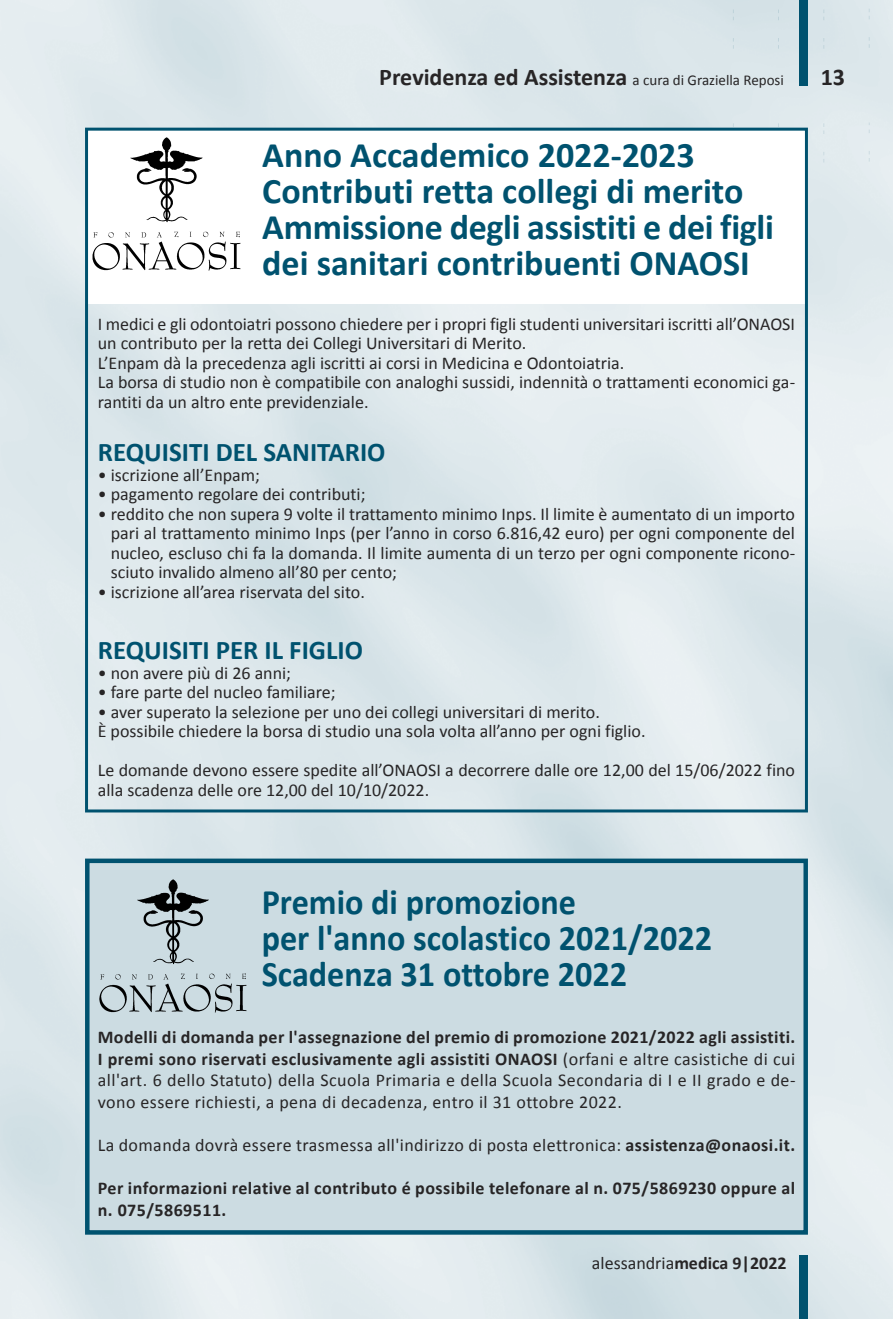
<style>
.page{position:relative;width:893px;height:1319px;background:#fff}
.page>*{position:absolute;margin:0;border:0;box-sizing:border-box;transform-origin:0 0}
.t1{font:700 36px/36px "Calibri";color:#00526f}
.t2{font:700 36px/36px "Calibri";color:#00526f;scale:.95 1}
.t3{font:700 27px "Calibri";color:#00526f}
.t4{font:700 24px "Calibri";color:#272526}
.t5{font:18px/19.5px "Calibri";color:#272526}
.t6{font:700 18px/21.6px "Calibri";letter-spacing:.025em;color:#272526}
.t7{font:18px "Calibri";letter-spacing:.025em;color:#272526}
.t8{font:700 18px "Calibri";color:#272526}
.s1{font-weight:400;font-size:15px}
.s2{font-weight:700}
.s3{font-weight:400}
</style>
<div class="page">
<img style="left:0;top:0;width:893px;height:1318px">
<div style="left:799px;top:1254px;width:9px;height:64px;background:#00526f"></div>
<div style="left:800px;top:0;width:8px;height:85px;background:#00526f"></div>
<div style="left:85px;top:128px;width:723px;height:175px;background:#fff"></div>
<div style="left:85px;top:128px;width:723px;height:684px;border:3px solid #00526f"></div>
<img style="left:92px;top:137px;width:149px;height:134px">
<div style="left:90px;top:863px;width:713px;height:366px;background:#ccdce2"></div>
<div style="left:85px;top:858px;width:723px;height:376px;border:4px solid #00526f"></div>
<img style="left:99px;top:879px;width:148px;height:134px">
<h3 class="t4" style="left:379px;top:62px;width:406px">Previdenza ed Assistenza <span class="s1">a cura di Graziella Reposi</span></h3>
<h3 class="t4" style="left:821px;top:62px;width:26px">13</h3>
<h1 class="t1" style="left:262px;top:137px;width:513px">Anno Accademico 2022‐2023<br>Contributi retta collegi di merito Ammissione degli assistiti e dei figli dei sanitari contribuenti ONAOSI</h1>
<p class="t5" style="left:98px;top:313px;width:699px">I medici e gli odontoiatri possono chiedere per i propri figli studenti universitari iscritti all’ONAOSI un contributo per la retta dei Collegi Universitari di Merito.<br>L’Enpam dà la precedenza agli iscritti ai corsi in Medicina e Odontoiatria.<br>La borsa di studio non è compatibile con analoghi sussidi, indennità o trattamenti economici ga‐ rantiti da un altro ente previdenziale.</p>
<h2 class="t3" style="left:98px;top:435px;width:289px">REQUISITI DEL SANITARIO</h2>
<p class="t5" style="left:98px;top:464px;width:164px">• iscrizione all’Enpam;</p>
<p class="t5" style="left:98px;top:484px;width:269px">• pagamento regolare dei contributi;</p>
<p class="t5" style="left:111px;top:503px;width:686px;text-align:justify;text-indent:-13px">• reddito che non supera 9 volte il trattamento minimo Inps. Il limite è aumentato di un importo pari al trattamento minimo Inps (per l’anno in corso 6.816,42 euro) per ogni componente del nucleo, escluso chi fa la domanda. Il limite aumenta di un terzo per ogni componente ricono‐ sciuto invalido almeno all’80 per cento;</p>
<p class="t5" style="left:98px;top:581px;width:269px">• iscrizione all’area riservata del sito.</p>
<h2 class="t3" style="left:98px;top:633px;width:267px">REQUISITI PER IL FIGLIO</h2>
<p class="t5" style="left:98px;top:662px;width:195px">• non avere più di 26 anni;</p>
<p class="t5" style="left:98px;top:682px;width:239px">• fare parte del nucleo familiare;</p>
<p class="t5" style="left:98px;top:701px;width:549px">• aver superato la selezione per uno dei collegi universitari di merito.<br>È possibile chiedere la borsa di studio una sola volta all’anno per ogni figlio.</p>
<p class="t5" style="left:98px;top:760px;width:699px">Le domande devono essere spedite all’ONAOSI a decorrere dalle ore 12,00 del 15/06/2022 fino alla scadenza delle ore 12,00 del 10/10/2022.</p>
<h1 class="t2" style="left:262px;top:883px;width:476px">Premio di promozione<br>per l'anno scolastico 2021/2022<br>Scadenza 31 ottobre 2022</h1>
<p class="t5" style="left:98px;top:1025px;width:699px;line-height:21.6px;text-align:justify"><span class="s2">Modelli di domanda per l'assegnazione del premio di promozione 2021/2022 agli assistiti.<br>I premi sono riservati esclusivamente agli assistiti ONAOSI</span> (orfani e altre casistiche di cui all'art. 6 dello Statuto) della Scuola Primaria e della Scuola Secondaria di I e II grado e de‐ vono essere richiesti, a pena di decadenza, entro il 31 ottobre 2022.</p>
<p class="t7" style="left:98px;top:1133px;width:699px">La domanda dovrà essere trasmessa all'indirizzo di posta elettronica: <span class="s2">assistenza@onaosi.it.</span></p>
<p class="t6" style="left:98px;top:1177px;width:699px">Per informazioni relative al contributo é possibile telefonare al n. 075/5869230 oppure al n. 075/5869511.</p>
<p class="t8" style="left:592px;top:1251px;width:196px"><span class="s3">alessandria</span>medica 9|2022</p>
</div>
